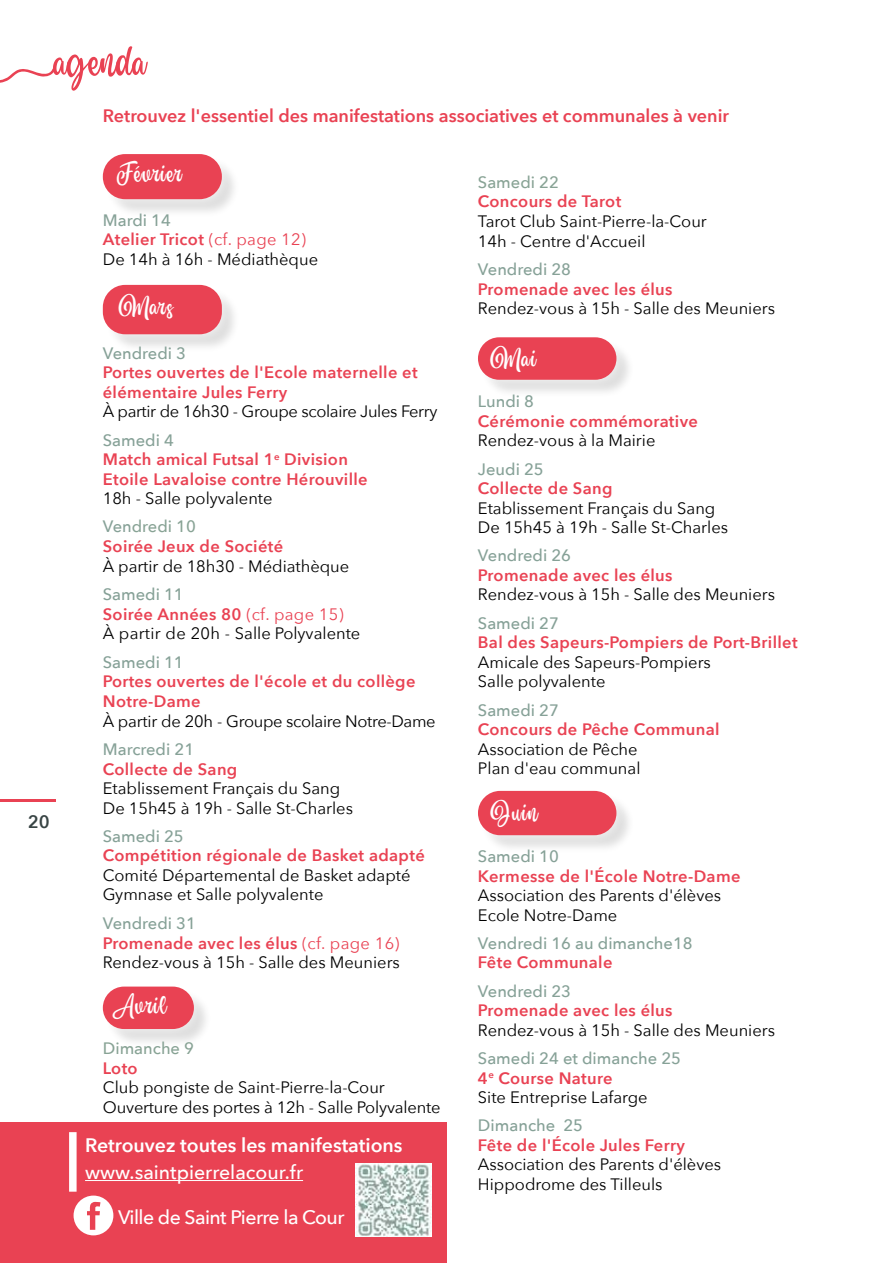
<style>
.page{position:relative;width:893px;height:1263px;background:#fff}
.page>*{position:absolute;margin:0;border:0;box-sizing:border-box;transform-origin:0 0}
.t1{font:54px "Blantick Script";color:#e94253}
.t2{font:33px "Blantick Script";letter-spacing:.03em;color:#fff}
.t3{font:600 19.5px "Avenir Next";color:#fff}
.t4{font:500 19.5px "Avenir Next";color:#fff}
.t5{font:500 19.5px "Avenir Next";letter-spacing:-.02em;color:#fff}
.t6{font:600 18px "Avenir Next";color:#e94253}
.t7{font:600 18px "Avenir Next";color:#384444}
.t8{font:16.5px/19.5px "Avenir Next";color:#000}
.t9{font:600 16.5px/19.5px "Avenir Next";letter-spacing:.02em;color:#e94253}
.t10{font:500 16.5px "Avenir Next";color:#86a197}
.t11{font:16.5px "Avenir Next";letter-spacing:-.02em;color:#000}
.t12{font:500 16.5px "Avenir Next";color:#88a395}
.s1{font-weight:500;color:#86a197}
.s2{font-weight:600;color:#e94253}
.s3{color:#e94253}
.s4{font-weight:500;color:#88a395}
</style>
<div class="page">
<div style="left:106px;top:156px;width:135px;height:62px;background:#000;opacity:.13"></div>
<div style="left:94px;top:144px;width:137px;height:65px;background:#fff;opacity:.75"></div>
<div style="left:103px;top:154px;width:119px;height:45px;background:#e94253;border-radius:22px"></div>
<div style="left:105px;top:287px;width:136px;height:66px;background:#000;opacity:.13"></div>
<div style="left:93px;top:275px;width:138px;height:69px;background:#fff;opacity:.75"></div>
<div style="left:103px;top:285px;width:119px;height:49px;background:#e94253;border-radius:22px"></div>
<div style="left:481px;top:340px;width:154px;height:59px;background:#000;opacity:.13"></div>
<div style="left:469px;top:328px;width:157px;height:62px;background:#fff;opacity:.75"></div>
<div style="left:478px;top:337px;width:138px;height:43px;background:#e94253;border-radius:21px"></div>
<div style="left:0;top:1123px;width:446px;height:140px;background:#e94253"></div>
<hr style="left:85px;top:1180px;width:218px;height:1px;background:#fff">
<svg style="left:74px;top:1195px;width:39px;height:40px"></svg>
<svg style="left:0;top:68px;width:55px;height:15px"></svg>
<img style="left:355px;top:1163px;width:77px;height:74px">
<hr style="left:0;top:799px;width:55px;height:3px;background:#e94253">
<div style="left:69px;top:1132px;width:8px;height:60px;background:#fff"></div>
<div style="left:481px;top:793px;width:154px;height:61px;background:#000;opacity:.13"></div>
<div style="left:469px;top:781px;width:157px;height:64px;background:#fff;opacity:.75"></div>
<div style="left:478px;top:791px;width:138px;height:44px;background:#e94253;border-radius:22px"></div>
<div style="left:106px;top:989px;width:107px;height:59px;background:#000;opacity:.13"></div>
<div style="left:94px;top:977px;width:109px;height:62px;background:#fff;opacity:.75"></div>
<div style="left:103px;top:986px;width:91px;height:43px;background:#e94253;border-radius:21px"></div>
<h1 class="t1" style="left:54px;top:33px;width:94px">agenda</h1>
<p class="t7" style="left:28px;top:806px;width:23px">20</p>
<p class="t6" style="left:103px;top:100px;width:628px">Retrouvez l'essentiel des manifestations associatives et communales à venir</p>
<h2 class="t2" style="left:118px;top:156px;width:66px">Février</h2>
<p class="t12" style="left:478px;top:168px;width:82px">Samedi 22</p>
<p class="t9" style="left:478px;top:192px;width:145px">Concours de Tarot</p>
<p class="t8" style="left:478px;top:211px;width:230px">Tarot Club Saint-Pierre-la-Cour<br>14h - Centre d'Accueil</p>
<p class="t10" style="left:478px;top:255px;width:95px">Vendredi 28</p>
<p class="t9" style="left:478px;top:279px;width:196px">Promenade avec les élus</p>
<p class="t8" style="left:103px;top:209px;width:217px"><span class="s1">Mardi 14<br></span><span class="s2">Atelier Tricot</span> <span class="s3">(cf. page 12)<br></span>De 14h à 16h - Médiathèque</p>
<h2 class="t2" style="left:119px;top:289px;width:56px">Mars</h2>
<p class="t8" style="left:478px;top:298px;width:299px">Rendez-vous à 15h - Salle des Meuniers</p>
<h2 class="t2" style="left:490px;top:341px;width:47px">Mai</h2>
<p class="t10" style="left:478px;top:387px;width:58px">Lundi 8</p>
<p class="t9" style="left:478px;top:411px;width:221px">Cérémonie commémorative</p>
<p class="t8" style="left:478px;top:430px;width:179px">Rendez-vous à la Mairie</p>
<p class="t10" style="left:478px;top:455px;width:67px">Jeudi 25</p>
<p class="t9" style="left:478px;top:478px;width:136px">Collecte de Sang</p>
<p class="t8" style="left:478px;top:497px;width:252px">Etablissement Français du Sang<br>De 15h45 à 19h - Salle St-Charles</p>
<p class="t10" style="left:478px;top:542px;width:95px">Vendredi 26</p>
<p class="t9" style="left:478px;top:565px;width:196px">Promenade avec les élus</p>
<p class="t8" style="left:478px;top:584px;width:299px">Rendez-vous à 15h - Salle des Meuniers</p>
<p class="t10" style="left:478px;top:609px;width:82px">Samedi 27</p>
<p class="t9" style="left:478px;top:632px;width:321px">Bal des Sapeurs-Pompiers de Port-Brillet</p>
<p class="t8" style="left:478px;top:651px;width:234px">Amicale des Sapeurs-Pompiers<br>Salle polyvalente</p>
<p class="t10" style="left:478px;top:696px;width:82px">Samedi 27</p>
<p class="t9" style="left:478px;top:719px;width:243px">Concours de Pêche Communal</p>
<p class="t8" style="left:478px;top:738px;width:164px">Association de Pêche<br>Plan d'eau communal</p>
<p class="t10" style="left:103px;top:339px;width:85px">Vendredi 3</p>
<p class="t9" style="left:103px;top:362px;width:316px">Portes ouvertes de l'Ecole maternelle et élémentaire Jules Ferry</p>
<p class="t11" style="left:103px;top:398px;width:336px">À partir de 16h30 - Groupe scolaire Jules Ferry</p>
<p class="t9" style="left:103px;top:430px;width:266px"><span class="s1">Samedi 4<br></span>Match amical Futsal 1<sup>e</sup> Division<br>Etoile Lavaloise contre Hérouville</p>
<p class="t8" style="left:103px;top:483px;width:171px;line-height:28.3px">18h - Salle polyvalente<br><span class="s1">Ven</span><span class="s4">dredi 10</span></p>
<p class="t9" style="left:103px;top:536px;width:182px">Soirée Jeux de Société</p>
<p class="t8" style="left:103px;top:556px;width:248px">À partir de 18h30 - Médiathèque</p>
<p class="t8" style="left:103px;top:584px;width:259px"><span class="s1">Samedi 11<br></span><span class="s2">Soirée Années 80</span> <span class="s3">(cf. page 15)<br></span>À partir de 20h - Salle Polyvalente</p>
<p class="t10" style="left:103px;top:648px;width:82px">Samedi 11</p>
<p class="t9" style="left:103px;top:671px;width:314px">Portes ouvertes de l'école et du collège<br>Notre-Dame</p>
<p class="t11" style="left:103px;top:707px;width:334px">À partir de 20h - Groupe scolaire Notre-Dame</p>
<p class="t10" style="left:103px;top:735px;width:93px">Marcredi 21</p>
<p class="t9" style="left:103px;top:759px;width:136px">Collecte de Sang</p>
<p class="t8" style="left:103px;top:778px;width:252px">Etablissement Français du Sang<br>De 15h45 à 19h - Salle St-Charles</p>
<p class="t10" style="left:103px;top:822px;width:82px">Samedi 25</p>
<p class="t9" style="left:103px;top:845px;width:323px">Compétition régionale de Basket adapté</p>
<p class="t8" style="left:103px;top:865px;width:309px">Comité Départemental de Basket adapté<br>Gymnase et Salle polyvalente</p>
<p class="t8" style="left:103px;top:912px;width:299px"><span class="s1">Vendredi 31<br></span><span class="s2">Promenade avec les élus</span> <span class="s3">(cf. page 16)<br></span>Rendez-vous à 15h - Salle des Meuniers</p>
<h2 class="t2" style="left:490px;top:795px;width:49px">Juin</h2>
<p class="t10" style="left:478px;top:842px;width:82px">Samedi 10</p>
<p class="t9" style="left:478px;top:866px;width:264px">Kermesse de l'École Notre-Dame</p>
<p class="t8" style="left:478px;top:885px;width:245px">Association des Parents d'élèves<br>Ecole Notre-Dame</p>
<p class="t10" style="left:478px;top:929px;width:216px">Vendredi 16 au dimanche18</p>
<p class="t9" style="left:478px;top:952px;width:136px">Fête Communale</p>
<p class="t10" style="left:478px;top:977px;width:95px">Vendredi 23</p>
<p class="t9" style="left:478px;top:1000px;width:196px">Promenade avec les élus</p>
<p class="t8" style="left:478px;top:1019px;width:299px">Rendez-vous à 15h - Salle des Meuniers</p>
<p class="t8" style="left:478px;top:1048px;width:204px"><span class="s1">Samedi 24 et dimanche 25<br></span><span class="s2">4</span><sup>e</sup> <span class="s2">Course Nature<br></span>Site Entreprise Lafarge</p>
<p class="t10" style="left:478px;top:1111px;width:107px">Dimanche 25</p>
<p class="t9" style="left:478px;top:1135px;width:208px">Fête de l'École Jules Ferry</p>
<p class="t8" style="left:478px;top:1154px;width:245px">Association des Parents d'élèves<br>Hippodrome des Tilleuls</p>
<h2 class="t2" style="left:118px;top:988px;width:50px">Avril</h2>
<p class="t12" style="left:103px;top:1034px;width:93px">Dimanche 9</p>
<p class="t9" style="left:103px;top:1057px;width:36px">Loto</p>
<p class="t8" style="left:103px;top:1077px;width:339px">Club pongiste de Saint-Pierre-la-Cour<br>Ouverture des portes à 12h - Salle Polyvalente</p>
<p class="t3" style="left:85px;top:1129px;width:319px">Retrouvez toutes les manifestations</p>
<p class="t4" style="left:85px;top:1156px;width:219px">www.saintpierrelacour.fr</p>
<p class="t5" style="left:118px;top:1200px;width:228px">Ville de Saint Pierre la Cour</p>
</div>
